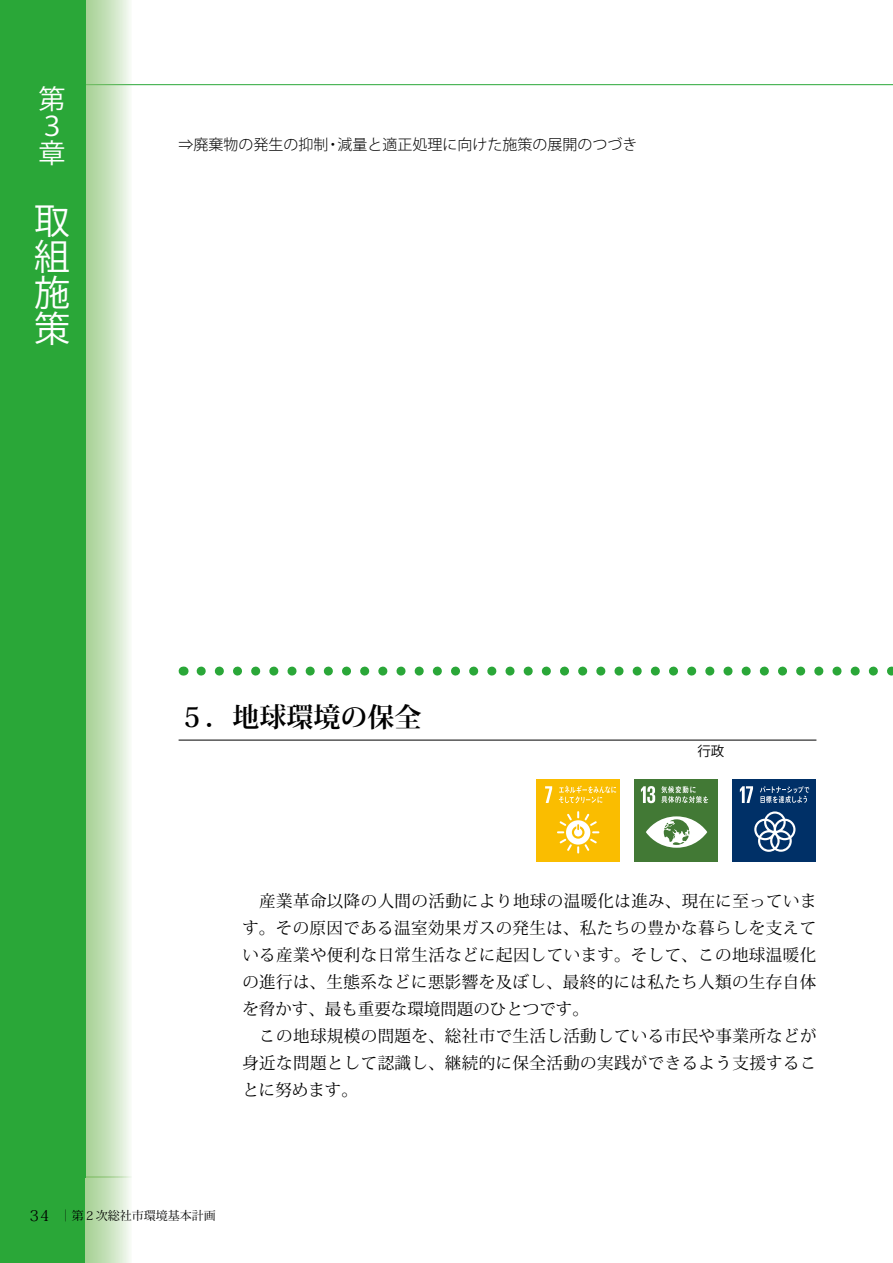
<style>
.page{position:relative;width:893px;height:1263px;background:#fff}
.page>*{position:absolute;margin:0;border:0;box-sizing:border-box;transform-origin:0 0}
.t1{font:36px/36px "Koz Go Pro";color:#fff;text-align:justify}
.t2{font:700 27px "Koz Min Pro";color:#000}
.t3{font:27px/27px "Koz Go Pro";color:#fff}
.t4{font:16.5px/27px "Koz Min Pro";letter-spacing:.025em;color:#000}
.t5{font:300 15px "Koz Go Pro";color:#000}
.t6{font:13.5px "Koz Go Pro";color:#000}
.t7{font:12px "Koz Min Pro";color:#000}
.s1{font-size:15px}
</style>
<div class="page">
<svg style="left:85px;top:1178px;width:45px;height:85px;background:#c8e2bd"></svg>
<div style="left:0;top:1176px;width:85px;height:87px;background:#2aa738"></div>
<hr style="left:85px;top:84px;width:808px;height:1px;background:#2aa738">
<svg style="left:85px;top:0;width:47px;height:1178px;background:#c7e2bd"></svg>
<div style="left:0;top:0;width:85px;height:1178px;background:#2aa738"></div>
<svg style="left:201px;top:666px;width:692px;height:9px"></svg>
<div style="left:537px;top:779px;width:83px;height:83px;background:#fabd00"></div>
<svg style="left:557px;top:811px;width:42px;height:42px"></svg>
<svg style="left:545px;top:786px;width:7px;height:17px"></svg>
<svg style="left:559px;top:785px;width:57px;height:18px"></svg>
<div style="left:733px;top:779px;width:83px;height:83px;background:#003067"></div>
<svg style="left:754px;top:811px;width:41px;height:41px"></svg>
<svg style="left:740px;top:786px;width:13px;height:17px"></svg>
<svg style="left:760px;top:786px;width:49px;height:17px"></svg>
<div style="left:634px;top:779px;width:83px;height:83px;background:#427935"></div>
<svg style="left:646px;top:816px;width:61px;height:32px"></svg>
<svg style="left:641px;top:786px;width:14px;height:17px"></svg>
<svg style="left:661px;top:786px;width:47px;height:17px"></svg>
<hr style="left:179px;top:740px;width:637px;height:1px;background:#000">
<h2 class="t3" style="left:39px;top:86px;width:27px">第<br>３章</h2>
<h1 class="t1" style="left:34px;top:203px;width:37px">取組施策</h1>
<p class="t5" style="left:179px;top:135px;width:461px">⇒廃棄物の発生の抑制・減量と適正処理に向けた施策の展開のつづき</p>
<h2 class="t2" style="left:179px;top:697px;width:245px">５．地球環境の保全</h2>
<p class="t6" style="left:697px;top:742px;width:28px">行政</p>
<p class="t4" style="left:242px;top:886px;width:576px">　産業革命以降の人間の活動により地球の温暖化は進み、現在に至っています。その原因である温室効果ガスの発生は、私たちの豊かな暮らしを支えている産業や便利な日常生活などに起因しています。そして、この地球温暖化の進行は、生態系などに悪影響を及ぼし、最終的には私たち人類の生存自体を脅かす、最も重要な環境問題のひとつです。<br>　この地球規模の問題を、総社市で生活し活動している市民や事業所などが身近な問題として認識し、継続的に保全活動の実践ができるよう支援することに努めます。</p>
<p class="t7" style="left:27px;top:1207px;width:191px"><span class="s1">３４</span>　｜第２次総社市環境基本計画</p>
</div>
